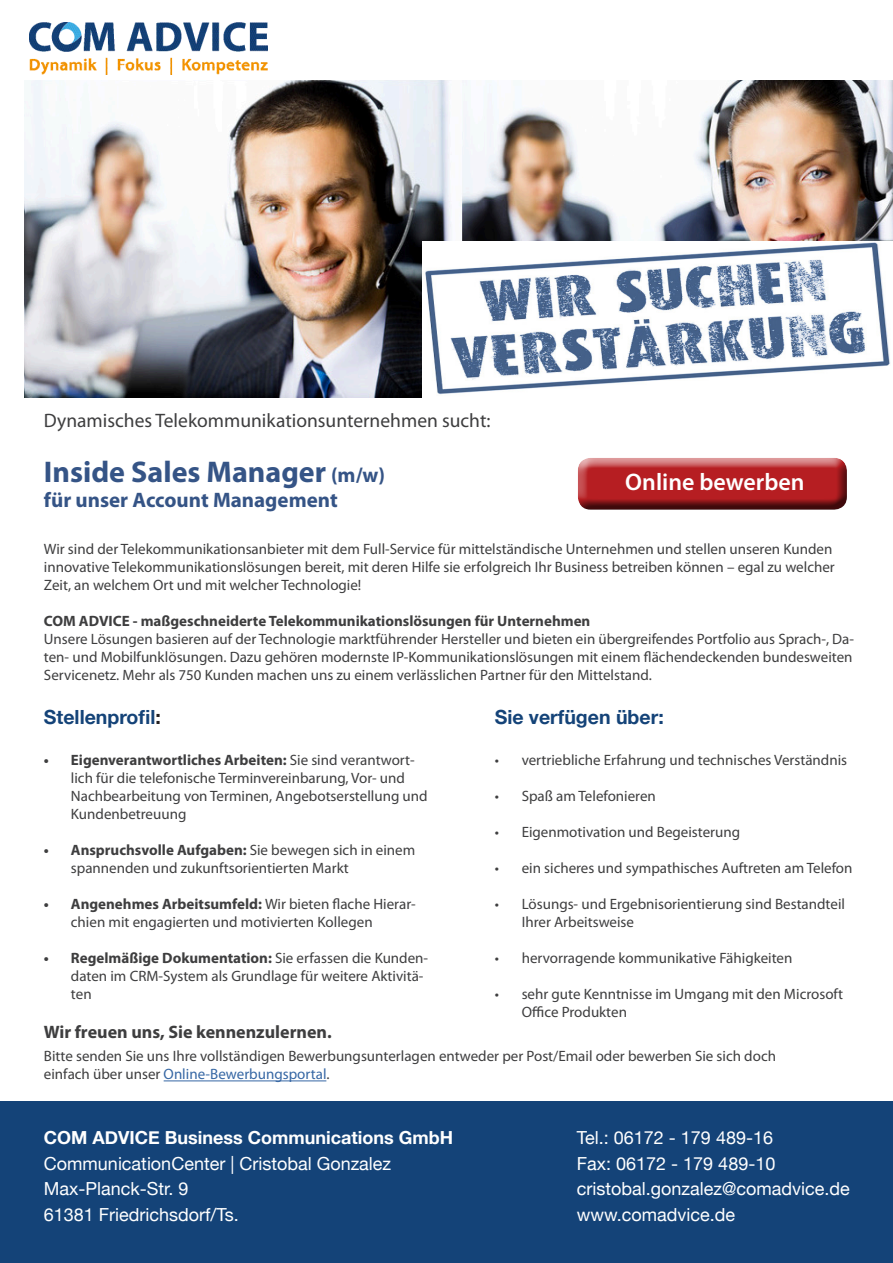
<style>
.page{position:relative;width:893px;height:1263px;background:#fff}
.page>*{position:absolute;margin:0;border:0;box-sizing:border-box;transform-origin:0 0}
.t1{font:700 30px "Myriad Pro";color:#355486}
.t2{font:600 24px "Myriad Pro";color:#fff}
.t3{font:700 21px "Myriad Pro";color:#355486}
.t4{font:19.5px "Myriad Pro";color:#3e3e3f}
.t5{font:700 19.5px "Helvetica Neue";color:#144378}
.t6{font:18px "Helvetica Neue";color:#fff}
.t7{font:700 18px "Helvetica Neue";color:#fff}
.t8{font:700 18px "Myriad Pro";color:#3e3e3f}
.t9{font:15px/18px "Myriad Pro";color:#3e3e3f}
.t10{font:700 15px "Myriad Pro";color:#3e3e3f}
.s1{font-size:21px}
.s2{color:#231f20}
.s3{font-weight:700}
.s4{color:#3667a4}
</style>
<div class="page">
<img style="left:24px;top:81px;width:869px;height:317px">
<div style="left:0;top:1101px;width:893px;height:162px;background:#144378"></div>
<img style="left:30px;top:22px;width:238px;height:53px">
<img style="left:423px;top:242px;width:470px;height:156px">
<hr style="left:164px;top:1080px;width:162px;height:1px;background:#3667a4">
<div style="left:571px;top:457px;width:284px;height:63px;background:#231f20;opacity:.75"></div>
<p class="t4" style="left:44px;top:408px;width:448px">Dynamisches Telekommunikationsunternehmen sucht:</p>
<p class="t1" style="left:44px;top:452px;width:343px">Inside Sales Manager <span class="s1">(m/w)</span></p>
<p class="t3" style="left:44px;top:486px;width:295px">für unser Account Management</p>
<p class="t2" style="left:625px;top:467px;width:181px">Online bewerben</p>
<p class="t9" style="left:44px;top:539px;width:792px">Wir sind der Telekommunikationsanbieter mit dem Full-Service für mittelständische Unternehmen und stellen unseren Kunden innovative Telekommunikationslösungen bereit, mit deren Hilfe sie erfolgreich Ihr Business betreiben können – egal zu welcher<br>Zeit, an welchem Ort und mit welcher Technologie!</p>
<p class="t10" style="left:44px;top:611px;width:548px">COM ADVICE - maßgeschneiderte Telekommunikationslösungen für Unternehmen</p>
<p class="t9" style="left:44px;top:629px;width:812px;text-align:justify">Unsere Lösungen basieren auf der Technologie marktführender Hersteller und bieten ein übergreifendes Portfolio aus Sprach-, Da&shy;ten- und Mobilfunklösungen. Dazu gehören modernste IP-Kommunikationslösungen mit einem flächendeckenden bundesweiten Servicenetz. Mehr als 750 Kunden machen uns zu einem verlässlichen Partner für den Mittelstand.</p>
<p class="t5" style="left:44px;top:701px;width:118px">Stellenprofil<span class="s2">:</span></p>
<p class="t9" style="left:71px;top:751px;width:358px;text-indent:-27px"><span class="s3">• Eigenverantwortliches Arbeiten:</span> Sie sind verantwort&shy;lich für die telefonische Terminvereinbarung, Vor- und Nachbearbeitung von Terminen, Angebotserstellung und Kundenbetreuung</p>
<p class="t9" style="left:71px;top:841px;width:346px;text-indent:-27px"><span class="s3">• Anspruchsvolle Aufgaben:</span> Sie bewegen sich in einem spannenden und zukunftsorientierten Markt</p>
<p class="t9" style="left:71px;top:895px;width:346px;text-indent:-27px"><span class="s3">• Angenehmes Arbeitsumfeld:</span> Wir bieten flache Hierar&shy;chien mit engagierten und motivierten Kollegen</p>
<p class="t9" style="left:71px;top:949px;width:359px;text-indent:-27px"><span class="s3">• Regelmäßige Dokumentation:</span> Sie erfassen die Kunden&shy;daten im CRM-System als Grundlage für weitere Aktivitä&shy;ten</p>
<p class="t5" style="left:495px;top:701px;width:171px">Sie verfügen über:</p>
<p class="t9" style="left:495px;top:751px;width:354px">• vertriebliche Erfahrung und technisches Verständnis</p>
<p class="t9" style="left:495px;top:787px;width:163px">• Spaß am Telefonieren</p>
<p class="t9" style="left:495px;top:823px;width:247px">• Eigenmotivation und Begeisterung</p>
<p class="t9" style="left:495px;top:859px;width:359px">• ein sicheres und sympathisches Auftreten am Telefon</p>
<p class="t9" style="left:522px;top:895px;width:325px;text-indent:-27px">• Lösungs- und Ergebnisorientierung sind Bestandteil<br>Ihrer Arbeitsweise</p>
<p class="t9" style="left:495px;top:949px;width:299px">• hervorragende kommunikative Fähigkeiten</p>
<p class="t9" style="left:522px;top:985px;width:323px;text-indent:-27px">• sehr gute Kenntnisse im Umgang mit den Microsoft<br>Office Produkten</p>
<p class="t8" style="left:44px;top:1020px;width:289px">Wir freuen uns, Sie kennenzulernen.</p>
<p class="t9" style="left:44px;top:1047px;width:734px">Bitte senden Sie uns Ihre vollständigen Bewerbungsunterlagen entweder per Post/Email oder bewerben Sie sich doch einfach über unser <span class="s4">Online-Bewerbungsportal</span>.</p>
<p class="t7" style="left:44px;top:1124px;width:411px">COM ADVICE Business Communications GmbH</p>
<p class="t6" style="left:44px;top:1150px;width:349px">CommunicationCenter | Cristobal Gonzalez</p>
<p class="t6" style="left:44px;top:1176px;width:146px">Max-Planck-Str. 9</p>
<p class="t6" style="left:44px;top:1201px;width:197px">61381 Friedrichsdorf/Ts.</p>
<p class="t6" style="left:577px;top:1125px;width:198px">Tel.: 06172 - 179 489-16</p>
<p class="t6" style="left:577px;top:1150px;width:200px">Fax: 06172 - 179 489-10</p>
<p class="t6" style="left:577px;top:1176px;width:275px">cristobal.gonzalez@comadvice.de</p>
<p class="t6" style="left:577px;top:1201px;width:160px">www.comadvice.de</p>
</div>
